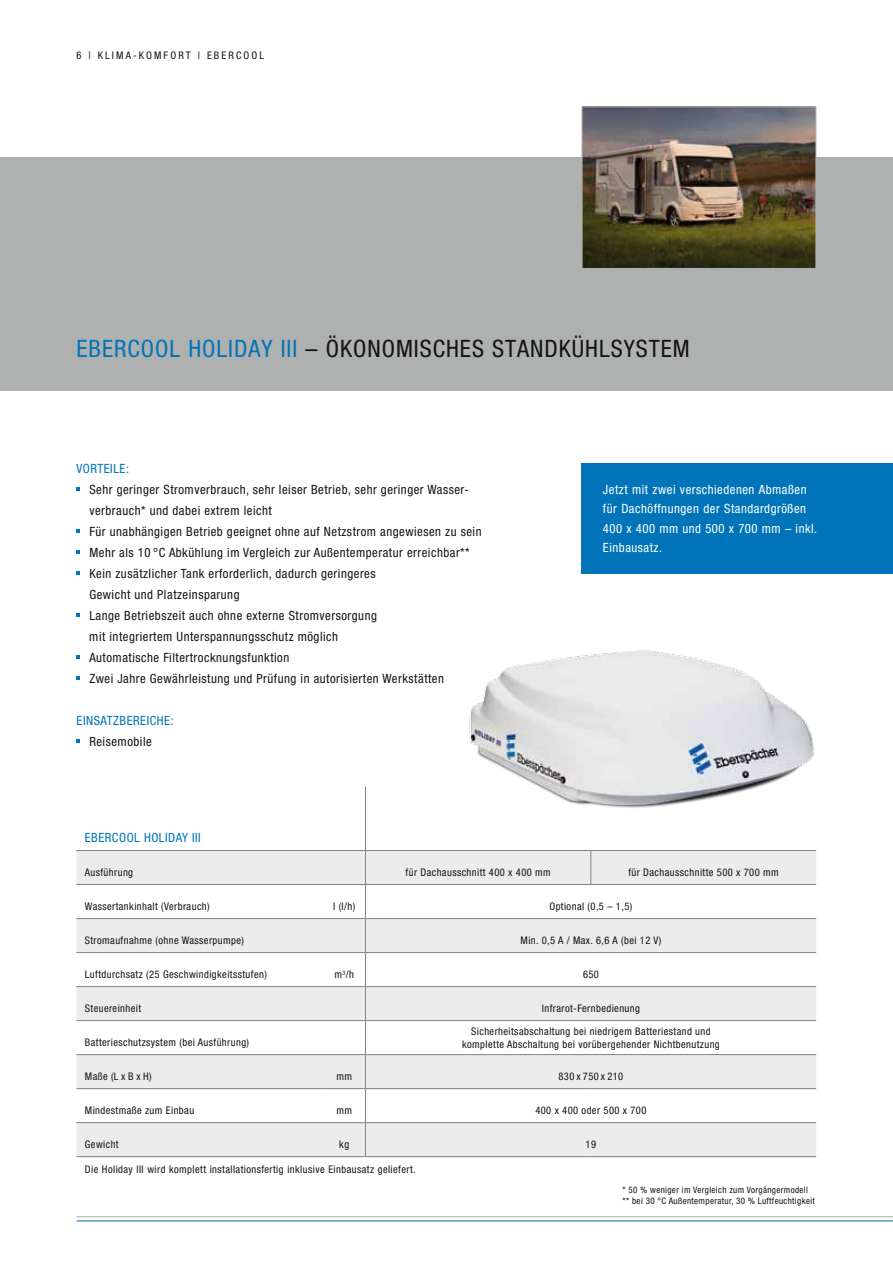
<style>
.page{position:relative;width:893px;height:1263px;background:#fff}
.page>*{position:absolute;margin:0;border:0;box-sizing:border-box;transform-origin:0 0}
.t1{font:condensed 24px "Helvetica Neue LTW1 G";letter-spacing:.04em;color:#141414}
.t2{font:condensed 24px "Helvetica Neue LTW1 G";color:#0074b8}
.t3{font:condensed 12.75px "Helvetica Neue LTW1 G";letter-spacing:.04em;color:#141414}
.t4{font:condensed 12.75px/19.5px "Helvetica Neue LTW1 G";letter-spacing:.04em;color:#fff}
.t5{font:condensed 12.75px/21px "Helvetica Neue LTW1 G";letter-spacing:.04em;color:#0074b8}
.t6{font:condensed 10.5px/13.5px "Helvetica Neue LTW1 G";letter-spacing:.04em;color:#141414;text-align:center}
.t7{font:condensed 9px/10.8px "Helvetica Neue LTW1 G";letter-spacing:.04em;color:#141414}
.s1{color:#0074b8}
.s2{color:#141414}
</style>
<div class="page">
<hr style="left:77px;top:1216px;width:816px;height:1px;background:#afb0b0">
<hr style="left:77px;top:1220px;width:816px;height:1px;background:#0074b8">
<div style="left:0;top:157px;width:893px;height:234px;background:#afb0b0"></div>
<svg style="left:76px;top:851px;width:740px;height:305px;fill:#ececec"></svg>
<hr style="left:365px;top:851px;width:1px;height:33px;background:#818281">
<hr style="left:365px;top:885px;width:1px;height:33px;background:#818281">
<hr style="left:365px;top:918px;width:226px;height:1px;background:#818281">
<hr style="left:365px;top:919px;width:1px;height:33px;background:#818281">
<hr style="left:591px;top:918px;width:225px;height:1px;background:#818281">
<hr style="left:365px;top:952px;width:226px;height:1px;background:#818281">
<hr style="left:365px;top:953px;width:1px;height:33px;background:#818281">
<hr style="left:591px;top:952px;width:225px;height:1px;background:#818281">
<hr style="left:365px;top:986px;width:226px;height:1px;background:#818281">
<hr style="left:365px;top:987px;width:1px;height:33px;background:#818281">
<hr style="left:591px;top:986px;width:225px;height:1px;background:#818281">
<hr style="left:365px;top:1020px;width:226px;height:1px;background:#818281">
<hr style="left:365px;top:1021px;width:1px;height:33px;background:#818281">
<hr style="left:591px;top:1020px;width:225px;height:1px;background:#818281">
<hr style="left:365px;top:1054px;width:226px;height:1px;background:#818281">
<hr style="left:365px;top:1055px;width:1px;height:33px;background:#818281">
<hr style="left:591px;top:1054px;width:225px;height:1px;background:#818281">
<hr style="left:365px;top:1088px;width:226px;height:1px;background:#818281">
<hr style="left:365px;top:1089px;width:1px;height:33px;background:#818281">
<hr style="left:591px;top:1088px;width:225px;height:1px;background:#818281">
<hr style="left:365px;top:1122px;width:226px;height:1px;background:#818281">
<hr style="left:365px;top:1123px;width:1px;height:33px;background:#818281">
<hr style="left:591px;top:1122px;width:225px;height:1px;background:#818281">
<hr style="left:76px;top:918px;width:247px;height:1px;background:#818281">
<hr style="left:323px;top:918px;width:42px;height:1px;background:#818281">
<hr style="left:76px;top:952px;width:247px;height:1px;background:#818281">
<hr style="left:323px;top:952px;width:42px;height:1px;background:#818281">
<hr style="left:76px;top:986px;width:247px;height:1px;background:#818281">
<hr style="left:323px;top:986px;width:42px;height:1px;background:#818281">
<hr style="left:76px;top:1020px;width:247px;height:1px;background:#818281">
<hr style="left:323px;top:1020px;width:42px;height:1px;background:#818281">
<hr style="left:76px;top:1054px;width:247px;height:1px;background:#818281">
<hr style="left:323px;top:1054px;width:42px;height:1px;background:#818281">
<hr style="left:76px;top:1088px;width:247px;height:1px;background:#818281">
<hr style="left:323px;top:1088px;width:42px;height:1px;background:#818281">
<hr style="left:76px;top:1122px;width:247px;height:1px;background:#818281">
<hr style="left:323px;top:1122px;width:42px;height:1px;background:#818281">
<hr style="left:365px;top:787px;width:1px;height:63px;background:#818281">
<hr style="left:76px;top:884px;width:247px;height:1px;background:#818281">
<hr style="left:323px;top:884px;width:42px;height:1px;background:#818281">
<hr style="left:365px;top:884px;width:226px;height:1px;background:#818281">
<hr style="left:591px;top:884px;width:225px;height:1px;background:#818281">
<hr style="left:76px;top:1156px;width:247px;height:1px;background:#818281">
<hr style="left:323px;top:1156px;width:42px;height:1px;background:#818281">
<hr style="left:365px;top:1156px;width:226px;height:1px;background:#818281">
<hr style="left:591px;top:1156px;width:225px;height:1px;background:#818281">
<hr style="left:76px;top:850px;width:247px;height:1px;background:#818281">
<hr style="left:323px;top:850px;width:42px;height:1px;background:#818281">
<hr style="left:365px;top:850px;width:226px;height:1px;background:#818281">
<hr style="left:591px;top:850px;width:225px;height:1px;background:#818281">
<hr style="left:591px;top:851px;width:1px;height:33px;background:#818281">
<img style="left:583px;top:108px;width:231px;height:159px">
<div style="left:581px;top:106px;width:235px;height:163px;border:1px solid #afb0b0"></div>
<img style="left:469px;top:650px;width:345px;height:158px">
<div style="left:582px;top:463px;width:311px;height:111px;background:#0074b8"></div>
<p class="t6" style="left:77px;top:48px;width:29px">6 | Klima</p>
<p class="t6" style="left:133px;top:48px;width:15px">-Komfort</p>
<p class="t6" style="left:198px;top:48px;width:39px">| ebercool</p>
<p class="t2" style="left:77px;top:335px;width:52px">ebercool</p>
<p class="t2" style="left:188px;top:335px;width:13px">holida</p>
<p class="t1" style="left:261px;top:335px;width:427px"><span class="s1">y III</span> – ökonomisch es Standkühlsystem</p>
<p class="t5" style="left:77px;top:458px;width:8px">vort</p>
<p class="t5" style="left:104px;top:458px;width:27px">eile:</p>
<p class="t3" style="left:80px;top:482px;width:390px">Sehr geringer Stromverbrauch, sehr leiser Betrieb, sehr geringer Wasser-</p>
<p class="t3" style="left:89px;top:503px;width:184px">verbrauch* und dabei extrem leicht</p>
<p class="t3" style="left:89px;top:524px;width:394px">Für unabhängigen Betrieb geeignet ohne auf Netzstrom angewiesen zu sein</p>
<p class="t3" style="left:89px;top:545px;width:382px">Mehr als 10 °C Abkühlung im Vergleich zur Außentemperatur erreichbar**</p>
<p class="t3" style="left:89px;top:566px;width:288px">Kein zusätzlicher Tank erforderlich, dadurch geringeres</p>
<p class="t3" style="left:89px;top:587px;width:152px">Gewicht und Platzeinsparung</p>
<p class="t3" style="left:89px;top:608px;width:289px">Lange Betriebszeit auch ohne externe Stromversorgung</p>
<p class="t3" style="left:89px;top:629px;width:250px">mit integriertem Unterspannungsschutz möglich</p>
<p class="t3" style="left:89px;top:650px;width:201px">Automatische Filtertrocknungsfunktion</p>
<p class="t3" style="left:89px;top:671px;width:356px">Zwei Jahre Gewährleistung und Prüfung in autorisierten Werkstätten</p>
<p class="t5" style="left:89px;top:710px;width:86px;text-indent:-13px">einsatzbereich e:<br><span class="s2">Reisemobile</span></p>
<p class="t4" style="left:603px;top:480px;width:216px">Jetzt mit zwei verschiedenen Abmaßen für Dachöffnungen der Standardgrößen<br>400 x 400 mm und 500 x 700 mm – inkl.<br>Einbausatz.</p>
<p class="t5" style="left:85px;top:827px;width:28px">ebercool</p>
<p class="t5" style="left:144px;top:827px;width:8px">holida</p>
<p class="t5" style="left:182px;top:827px;width:20px">y III</p>
<p class="t6" style="left:85px;top:866px;width:50px">Ausführung</p>
<p class="t6" style="left:406px;top:866px;width:147px">für Dachausschnitt 400 x 400 mm</p>
<p class="t6" style="left:628px;top:866px;width:152px">für Dachausschnitte 500 x 700 mm</p>
<p class="t6" style="left:85px;top:900px;width:126px">Wassertankinhalt (Verbrauch)</p>
<p class="t6" style="left:333px;top:900px;width:24px">l (l/h)</p>
<p class="t6" style="left:549px;top:900px;width:84px">Optional (0,5 – 1,5)</p>
<p class="t6" style="left:85px;top:934px;width:161px">Stromaufnahme (ohne Wasserpumpe)</p>
<p class="t6" style="left:521px;top:934px;width:142px">Min. 0,5 A / Max. 6,6 A (bei 12 V)</p>
<p class="t6" style="left:85px;top:968px;width:184px">Luftdurchsatz (25 Geschwindigkeitsstufen)</p>
<p class="t6" style="left:335px;top:968px;width:21px">m<sup>3</sup>/h</p>
<p class="t6" style="left:583px;top:968px;width:17px">650</p>
<p class="t6" style="left:85px;top:1002px;width:58px">Steuereinheit</p>
<p class="t6" style="left:542px;top:1002px;width:100px">Infrarot-Fernbedienung</p>
<p class="t6" style="left:85px;top:1036px;width:166px">Batterieschutzsystem (bei Ausführung)</p>
<p class="t6" style="left:462px;top:1024px;width:259px">Sicherheitsabschaltung bei niedrigem Batteriestand und komplette Abschaltung bei vorübergehender Nichtbenutzung</p>
<p class="t6" style="left:85px;top:1070px;width:68px">Maße (L x B x H)</p>
<p class="t6" style="left:336px;top:1070px;width:17px">mm</p>
<p class="t6" style="left:558px;top:1070px;width:66px">830 x 750 x 210</p>
<p class="t6" style="left:85px;top:1104px;width:111px">Mindestmaße zum Einbau</p>
<p class="t6" style="left:336px;top:1104px;width:17px">mm</p>
<p class="t6" style="left:535px;top:1104px;width:113px">400 x 400 oder 500 x 700</p>
<p class="t6" style="left:85px;top:1138px;width:35px">Gewicht</p>
<p class="t6" style="left:339px;top:1138px;width:11px">kg</p>
<p class="t6" style="left:586px;top:1138px;width:12px">19</p>
<p class="t6" style="left:85px;top:1162px;width:332px">Die Holiday III wird komplett installationsfertig inklusive Einbausatz geliefert.</p>
<p class="t7" style="left:622px;top:1184px;width:194px">* 50 % weniger im Vergleich zum Vorgängermodell ** bei 30 °C Außentemperatur, 30 % Luftfeuchtigkeit</p>
</div>
